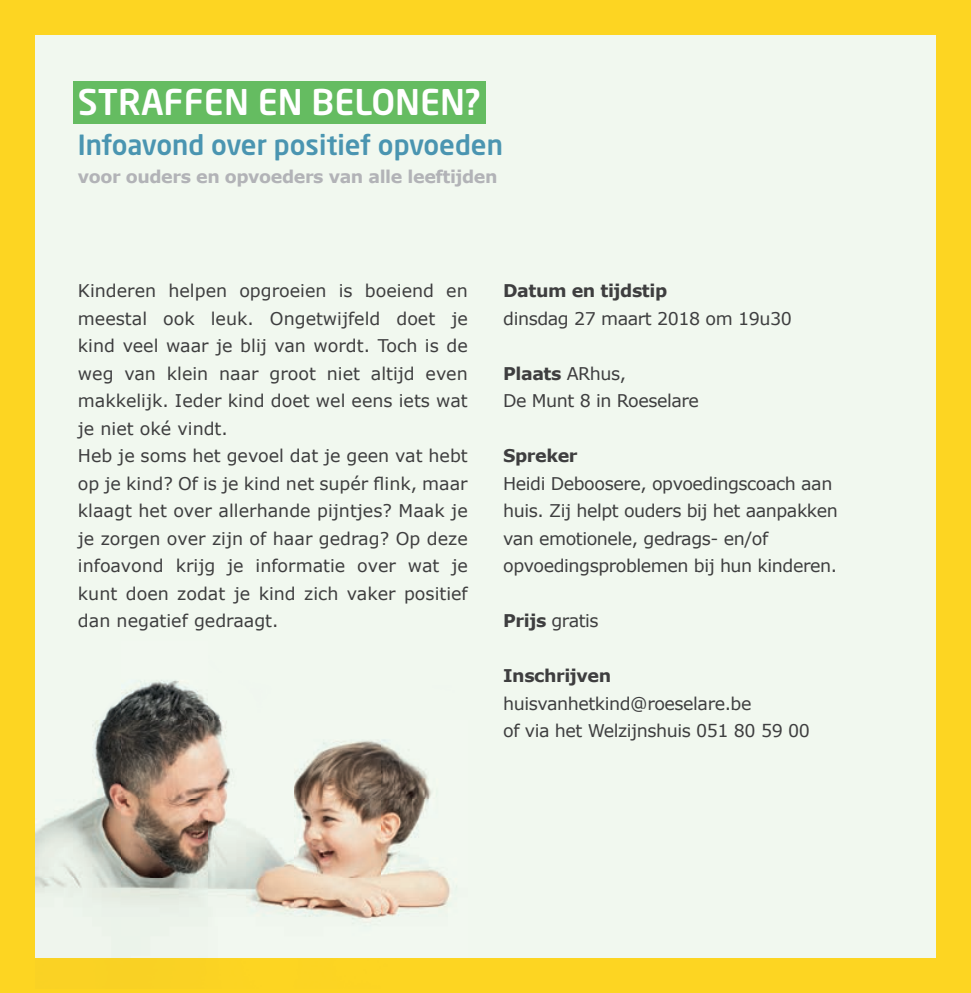
<style>
.page{position:relative;width:971px;height:993px;background:#fff}
.page>*{position:absolute;margin:0;border:0;box-sizing:border-box;transform-origin:0 0}
.t1{font:35px "Neo Sans Std Medium TR";color:#fff}
.t2{font:27.5px "Neo Sans Std Medium TR";color:#4a95b1}
.t3{font:17.5px/27.5px "Verdana";color:#3e3e3f}
.t4{font:17.5px/27.5px "Verdana";letter-spacing:-.025em;color:#3e3e3f}
.t5{font:700 17.5px "Verdana";letter-spacing:-.025em;color:#b2b3b7}
.t6{font:700 17.5px "Verdana";letter-spacing:-.025em;color:#3e3e3f}
.s1{font-weight:700}
</style>
<div class="page">
<div style="left:0;top:0;width:971px;height:992px;background:#fdd522"></div>
<div style="left:35px;top:35px;width:900px;height:922px;background:#f1f8ef"></div>
<div style="left:73px;top:81px;width:412px;height:42px;background:#65bc61"></div>
<img style="left:35px;top:680px;width:433px;height:278px">
<h1 class="t1" style="left:78px;top:80px;width:404px">STRAFFEN EN BELONEN?</h1>
<h2 class="t2" style="left:78px;top:128px;width:426px">Infoavond over positief opvoeden</h2>
<p class="t5" style="left:78px;top:165px;width:421px">voor ouders en opvoeders van alle leeftijden</p>
<p class="t3" style="left:78px;top:277px;width:391px">Kinderen helpen opgroeien is boeiend en meestal ook leuk. Ongetwijfeld doet je kind veel waar je blij van wordt. Toch is de weg van klein naar groot niet altijd even makkelijk. Ieder kind doet wel eens iets wat je niet oké vindt.<br>Heb je soms het gevoel dat je geen vat hebt op je kind? Of is je kind net supér flink, maar klaagt het over allerhande pijntjes? Maak je je zorgen over zijn of haar gedrag? Op deze infoavond krijg je informatie over wat je kunt doen zodat je kind zich vaker positief dan negatief gedraagt.</p>
<p class="t6" style="left:503px;top:279px;width:166px">Datum en tijdstip</p>
<p class="t4" style="left:503px;top:304px;width:290px">dinsdag 27 maart 2018 om 19u30</p>
<p class="t4" style="left:503px;top:359px;width:197px"><span class="s1">Plaats</span> ARhus,<br>De Munt 8 in Roeselare</p>
<p class="t6" style="left:503px;top:444px;width:76px">Spreker</p>
<p class="t4" style="left:503px;top:469px;width:336px">Heidi Deboosere, opvoedingscoach aan huis. Zij helpt ouders bij het aanpakken van emotionele, gedrags- en/of opvoedingsproblemen bij hun kinderen.</p>
<p class="t3" style="left:503px;top:607px;width:97px"><span class="s1">Prijs</span> gratis</p>
<p class="t6" style="left:503px;top:664px;width:109px">Inschrijven</p>
<p class="t4" style="left:503px;top:689px;width:308px">huisvanhetkind@roeselare.be<br>of via het Welzijnshuis 051 80 59 00</p>
</div>
